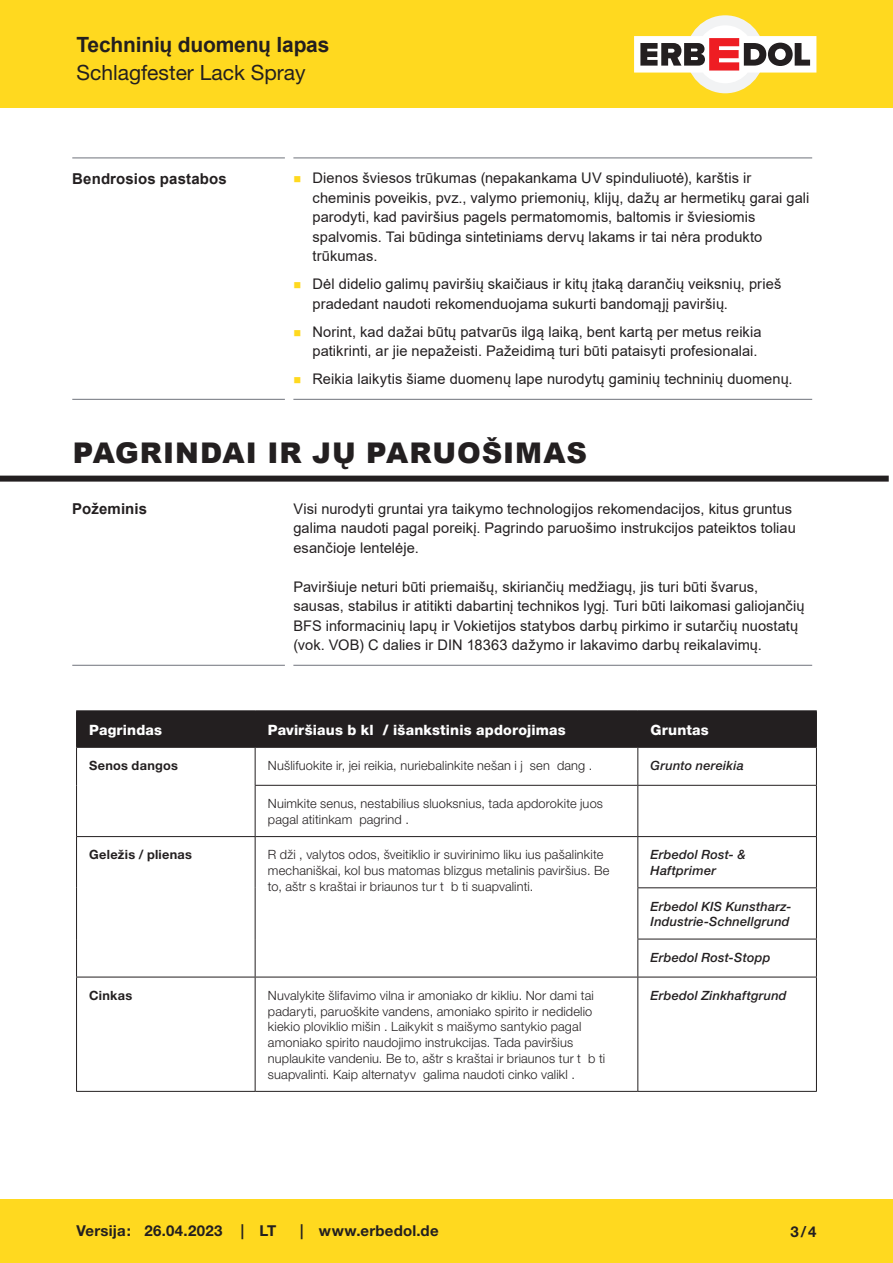
<style>
.page{position:relative;width:893px;height:1263px;background:#fff}
.page>*{position:absolute;margin:0;border:0;box-sizing:border-box;transform-origin:0 0}
.CB_AF_Kapitel_Uebers{font:900 28.5px "Arial";letter-spacing:.03em;color:#231f20}
.CB_AF_Kopf_TM{font:700 21px "Arial";letter-spacing:-.01em;color:#231f20}
.CB_AF_Kopf_Produktna{font:21px "Helvetica Neue LT Std";color:#231f20}
.CB_AF_Fuß_Stand_link{font:700 15px "Helvetica Neue";letter-spacing:.015em;color:#231f20}
.CB_AF_Abschnitt_Uebe{font:700 15px "Arial";letter-spacing:.01em;color:#231f20}
.CB_AF_Text_Standard{font:14.7px/19.5px "Arial";letter-spacing:.005em;color:#231f20}
.CB_AF_Tab_Kopfzeile{font:800 14.25px "Helvetica Neue";letter-spacing:.015em;color:#fff}
.CB_AF_Tab_Text_Stand{font:300 12.75px/15.8px "Helvetica Neue";letter-spacing:.01em;color:#231f20}
.CB_AF_Tab_Text_Stand-2{font:italic 500 12.75px/15.8px "Helvetica Neue";letter-spacing:.015em;color:#231f20}
.CB_AF_Tab_Text_Stand-3{font:700 12.75px "Helvetica Neue";letter-spacing:.02em;color:#231f20}
</style>
<div class="page">
<div style="left:0;top:0;width:893px;height:107px;background:#ffd91f"></div>
<div style="left:0;top:1199px;width:893px;height:64px;background:#ffd91f"></div>
<div style="left:686px;top:15px;width:78px;height:78px;background:#f2f3f4;border-radius:50%"></div>
<svg style="left:634px;top:25px;width:182px;height:58px"></svg>
<hr style="left:72px;top:157px;width:213px;height:1px;background:#7f828a">
<hr style="left:72px;top:399px;width:213px;height:1px;background:#7f828a">
<hr style="left:293px;top:157px;width:519px;height:1px;background:#7f828a">
<hr style="left:293px;top:399px;width:519px;height:1px;background:#7f828a">
<hr style="left:72px;top:665px;width:213px;height:1px;background:#7f828a">
<hr style="left:293px;top:665px;width:519px;height:1px;background:#7f828a">
<div style="left:0;top:476px;width:889px;height:6px;background:#231f20"></div>
<div style="left:77px;top:711px;width:739px;height:36px;background:#231f20"></div>
<hr style="left:76px;top:711px;width:1px;height:36px;background:#231f20">
<hr style="left:76px;top:710px;width:179px;height:1px;background:#231f20">
<hr style="left:76px;top:747px;width:179px;height:1px;background:#231f20">
<hr style="left:255px;top:711px;width:1px;height:36px;background:#231f20">
<hr style="left:255px;top:710px;width:383px;height:1px;background:#231f20">
<hr style="left:255px;top:747px;width:383px;height:1px;background:#231f20">
<hr style="left:637px;top:711px;width:1px;height:36px;background:#231f20">
<hr style="left:638px;top:710px;width:179px;height:1px;background:#231f20">
<hr style="left:816px;top:711px;width:1px;height:36px;background:#231f20">
<hr style="left:638px;top:747px;width:179px;height:1px;background:#231f20">
<hr style="left:76px;top:748px;width:1px;height:37px;background:#231f20">
<hr style="left:76px;top:785px;width:1px;height:51px;background:#231f20">
<hr style="left:76px;top:837px;width:1px;height:51px;background:#231f20">
<hr style="left:76px;top:888px;width:1px;height:51px;background:#231f20">
<hr style="left:76px;top:939px;width:1px;height:38px;background:#231f20">
<hr style="left:76px;top:977px;width:1px;height:114px;background:#231f20">
<hr style="left:76px;top:836px;width:179px;height:1px;background:#231f20">
<hr style="left:76px;top:977px;width:179px;height:1px;background:#231f20">
<hr style="left:76px;top:1091px;width:179px;height:1px;background:#231f20">
<hr style="left:255px;top:748px;width:1px;height:37px;background:#231f20">
<hr style="left:255px;top:786px;width:1px;height:50px;background:#231f20">
<hr style="left:255px;top:837px;width:1px;height:51px;background:#231f20">
<hr style="left:255px;top:888px;width:1px;height:51px;background:#231f20">
<hr style="left:255px;top:939px;width:1px;height:38px;background:#231f20">
<hr style="left:255px;top:977px;width:1px;height:114px;background:#231f20">
<hr style="left:255px;top:785px;width:383px;height:1px;background:#231f20">
<hr style="left:255px;top:836px;width:383px;height:1px;background:#231f20">
<hr style="left:255px;top:977px;width:383px;height:1px;background:#231f20">
<hr style="left:255px;top:1091px;width:383px;height:1px;background:#231f20">
<hr style="left:637px;top:748px;width:1px;height:37px;background:#231f20">
<hr style="left:637px;top:786px;width:1px;height:50px;background:#231f20">
<hr style="left:637px;top:837px;width:1px;height:50px;background:#231f20">
<hr style="left:637px;top:888px;width:1px;height:51px;background:#231f20">
<hr style="left:637px;top:939px;width:1px;height:38px;background:#231f20">
<hr style="left:637px;top:977px;width:1px;height:114px;background:#231f20">
<hr style="left:638px;top:785px;width:179px;height:1px;background:#231f20">
<hr style="left:638px;top:836px;width:179px;height:1px;background:#231f20">
<hr style="left:637px;top:887px;width:180px;height:1px;background:#231f20">
<hr style="left:637px;top:939px;width:180px;height:1px;background:#231f20">
<hr style="left:638px;top:977px;width:179px;height:1px;background:#231f20">
<hr style="left:816px;top:748px;width:1px;height:37px;background:#231f20">
<hr style="left:816px;top:786px;width:1px;height:50px;background:#231f20">
<hr style="left:816px;top:837px;width:1px;height:50px;background:#231f20">
<hr style="left:816px;top:888px;width:1px;height:51px;background:#231f20">
<hr style="left:816px;top:939px;width:1px;height:38px;background:#231f20">
<hr style="left:816px;top:977px;width:1px;height:114px;background:#231f20">
<hr style="left:638px;top:1091px;width:179px;height:1px;background:#231f20">
<p class="CB_AF_Kopf_TM" style="left:77px;top:30px;width:254px">Techninių duomenų lapas</p>
<p class="CB_AF_Kopf_Produktna" style="left:77px;top:60px;width:231px">Schlagfester Lack Spray</p>
<p class="CB_AF_Abschnitt_Uebe" style="left:72px;top:168px;width:156px">Bendrosios pastabos</p>
<p class="CB_AF_Text_Standard" style="left:313px;top:168px;width:498px">Dienos šviesos trūkumas (nepakankama UV spinduliuotė), karštis ir cheminis poveikis, pvz., valymo priemonių, klijų, dažų ar hermetikų garai gali parodyti, kad paviršius pagels permatomomis, baltomis ir šviesiomis spalvomis. Tai būdinga sintetiniams dervų lakams ir tai nėra produkto trūkumas.</p>
<p class="CB_AF_Text_Standard" style="left:313px;top:274px;width:470px">Dėl didelio galimų paviršių skaičiaus ir kitų įtaką darančių veiksnių, prieš pradedant naudoti rekomenduojama sukurti bandomąjį paviršių.</p>
<p class="CB_AF_Text_Standard" style="left:313px;top:322px;width:450px">Norint, kad dažai būtų patvarūs ilgą laiką, bent kartą per metus reikia patikrinti, ar jie nepažeisti. Pažeidimą turi būti pataisyti profesionalai.</p>
<p class="CB_AF_Text_Standard" style="left:313px;top:369px;width:482px">Reikia laikytis šiame duomenų lape nurodytų gaminių techninių duomenų.</p>
<p class="CB_AF_Kapitel_Uebers" style="left:73px;top:432px;width:516px">PAGRINDAI IR JŲ PARUOŠIMAS</p>
<p class="CB_AF_Abschnitt_Uebe" style="left:72px;top:498px;width:76px">Požeminis</p>
<p class="CB_AF_Text_Standard" style="left:293px;top:499px;width:504px">Visi nurodyti gruntai yra taikymo technologijos rekomendacijos, kitus gruntus galima naudoti pagal poreikį. Pagrindo paruošimo instrukcijos pateiktos toliau esančioje lentelėje.</p>
<p class="CB_AF_Text_Standard" style="left:293px;top:577px;width:513px">Paviršiuje neturi būti priemaišų, skiriančių medžiagų, jis turi būti švarus, sausas, stabilus ir atitikti dabartinį technikos lygį. Turi būti laikomasi galiojančių BFS informacinių lapų ir Vokietijos statybos darbų pirkimo ir sutarčių nuostatų (vok. VOB) C dalies ir DIN 18363 dažymo ir lakavimo darbų reikalavimų.</p>
<p class="CB_AF_Tab_Kopfzeile" style="left:89px;top:721px;width:74px">Pagrindas</p>
<p class="CB_AF_Tab_Kopfzeile" style="left:268px;top:721px;width:299px">Paviršiaus būkl / išankstinis apdorojimas</p>
<p class="CB_AF_Tab_Kopfzeile" style="left:651px;top:721px;width:60px">Gruntas</p>
<p class="CB_AF_Tab_Text_Stand-3" style="left:89px;top:757px;width:90px">Senos dangos</p>
<p class="CB_AF_Tab_Text_Stand" style="left:268px;top:757px;width:326px">Nušlifuokite ir, jei reikia, nuriebalinkite nešanči j sen dang .</p>
<p class="CB_AF_Tab_Text_Stand-2" style="left:651px;top:757px;width:95px">Grunto nereikia</p>
<p class="CB_AF_Tab_Text_Stand" style="left:268px;top:795px;width:337px">Nuimkite senus, nestabilius sluoksnius, tada apdorokite juos pagal atitinkam pagrind .</p>
<p class="CB_AF_Tab_Text_Stand-3" style="left:89px;top:847px;width:104px">Geležis / plienas</p>
<p class="CB_AF_Tab_Text_Stand" style="left:268px;top:847px;width:343px">R dži , valytos odos, šveitiklio ir suvirinimo likučius pašalinkite mechaniškai, kol bus matomas blizgus metalinis paviršius. Be to, aštr s kraštai ir briaunos tur t b ti suapvalinti.</p>
<p class="CB_AF_Tab_Text_Stand-2" style="left:651px;top:847px;width:97px">Erbedol Rost- &amp;<br>Haftprimer</p>
<p class="CB_AF_Tab_Text_Stand-2" style="left:651px;top:898px;width:142px">Erbedol KIS Kunstharz-<br>Industrie-Schnellgrund</p>
<p class="CB_AF_Tab_Text_Stand-2" style="left:651px;top:949px;width:121px">Erbedol Rost-Stopp</p>
<p class="CB_AF_Tab_Text_Stand-3" style="left:89px;top:987px;width:44px">Cinkas</p>
<p class="CB_AF_Tab_Text_Stand" style="left:268px;top:987px;width:339px">Nuvalykite šlifavimo vilna ir amoniako dr kikliu. Nor dami tai padaryti, paruoškite vandens, amoniako spirito ir nedidelio kiekio ploviklio mišin . Laikykit s maišymo santykio pagal amoniako spirito naudojimo instrukcijas. Tada paviršius nuplaukite vandeniu. Be to, aštr s kraštai ir briaunos tur t b ti suapvalinti. Kaip alternatyv galima naudoti cinko valikl .</p>
<p class="CB_AF_Tab_Text_Stand-2" style="left:651px;top:987px;width:138px">Erbedol Zinkhaftgrund</p>
<p class="CB_AF_Fuß_Stand_link" style="left:77px;top:1222px;width:56px">Versija:</p>
<p class="CB_AF_Fuß_Stand_link" style="left:145px;top:1222px;width:80px">26.04.2023</p>
<p class="CB_AF_Fuß_Stand_link" style="left:241px;top:1221px;width:5px">|</p>
<p class="CB_AF_Fuß_Stand_link" style="left:259px;top:1222px;width:18px">LT</p>
<p class="CB_AF_Fuß_Stand_link" style="left:300px;top:1221px;width:5px">|</p>
<p class="CB_AF_Fuß_Stand_link" style="left:319px;top:1222px;width:121px">www.erbedol.de</p>
<p class="CB_AF_Fuß_Stand_link" style="left:790px;top:1222px;width:27px">3/4</p>
</div>
